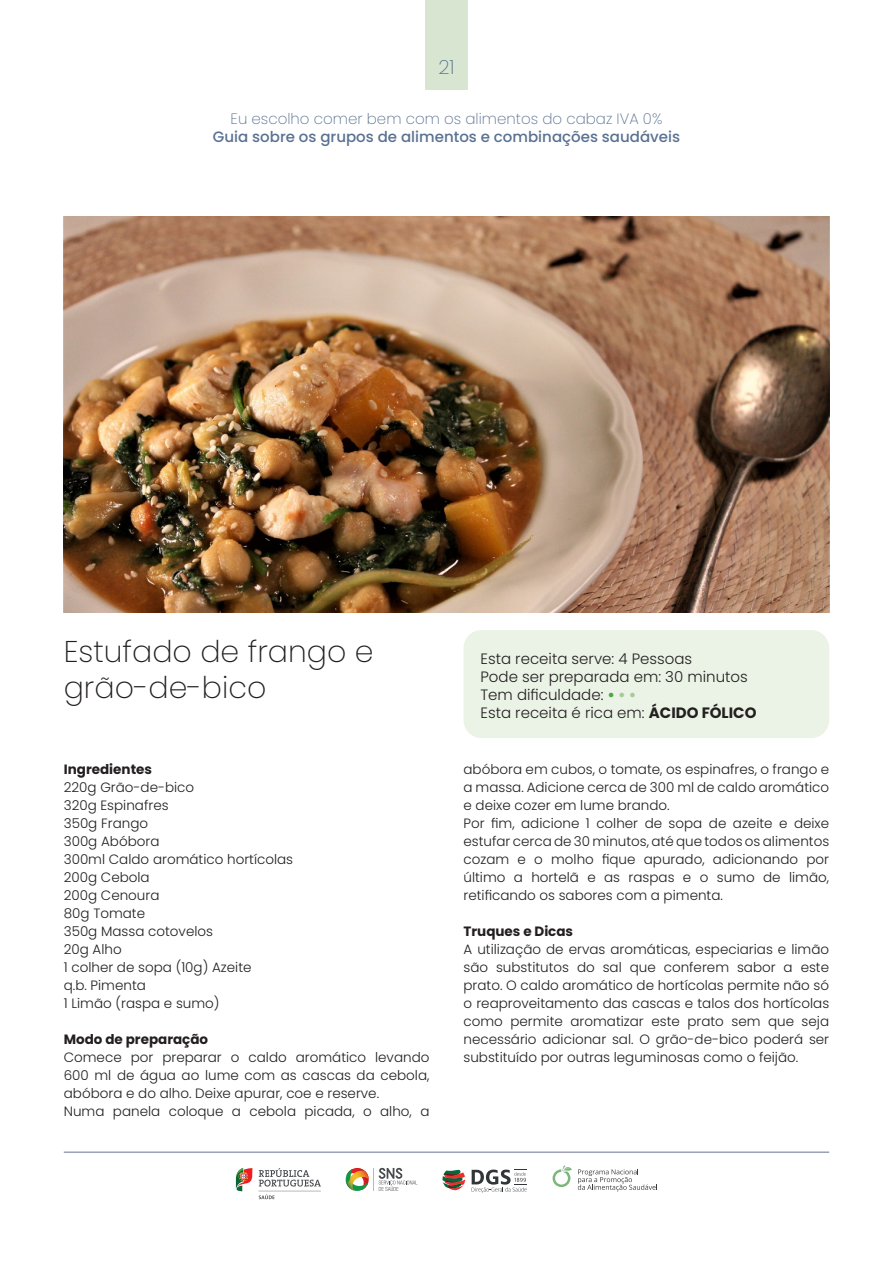
<style>
.page{position:relative;width:893px;height:1263px;background:#fff}
.page>*{position:absolute;margin:0;border:0;box-sizing:border-box;transform-origin:0 0}
.t1{font:200 30px/36px "Poppins";color:#231f20}
.t2{font:200 19.5px "Poppins";color:#597191}
.t3{font:300 15px "Poppins";color:#231f20}
.t4{font:500 15px "Poppins";color:#597191}
.t5{font:200 15px "Poppins";color:#597191}
.t6{font:300 13.5px/18px "Poppins";color:#231f20;text-align:justify}
.t7{font:700 13.5px "Poppins";color:#231f20}
.s1{font-weight:700;color:#50a445}
.s2{font-weight:700;color:#a7ca97}
.s3{font-weight:700}
</style>
<div class="page">
<div style="left:425px;top:0;width:43px;height:90px;background:#d8e6d1"></div>
<svg style="left:553px;top:1165px;width:19px;height:22px"></svg>
<svg style="left:578px;top:1169px;width:79px;height:22px"></svg>
<svg style="left:236px;top:1168px;width:16px;height:23px"></svg>
<svg style="left:259px;top:1168px;width:62px;height:31px"></svg>
<svg style="left:346px;top:1168px;width:72px;height:23px"></svg>
<svg style="left:443px;top:1169px;width:22px;height:21px"></svg>
<svg style="left:472px;top:1169px;width:55px;height:24px"></svg>
<div style="left:463px;top:630px;width:366px;height:108px;background:#ebf3e6;border-radius:18px"></div>
<img style="left:64px;top:216px;width:765px;height:396px">
<hr style="left:64px;top:1152px;width:765px;height:1px;background:#697094">
<h2 class="t2" style="left:438px;top:56px;width:18px">21</h2>
<p class="t5" style="left:231px;top:110px;width:433px">Eu escolho comer bem com os alimentos do cabaz IVA 0%</p>
<p class="t4" style="left:213px;top:128px;width:469px">Guia sobre os grupos de alimentos e combinações saudáveis</p>
<p class="t1" style="left:64px;top:633px;width:311px">Estufado de frango e grão-de-bico</p>
<p class="t7" style="left:64px;top:761px;width:90px">Ingredientes</p>
<p class="t6" style="left:64px;top:778px;width:132px">220g Grão-de-bico</p>
<p class="t6" style="left:64px;top:796px;width:106px">320g Espinafres</p>
<p class="t6" style="left:64px;top:814px;width:86px">350g Frango</p>
<p class="t6" style="left:64px;top:832px;width:97px">300g Abóbora</p>
<p class="t6" style="left:64px;top:850px;width:231px">300ml Caldo aromático hortícolas</p>
<p class="t6" style="left:64px;top:868px;width:87px">200g Cebola</p>
<p class="t6" style="left:64px;top:886px;width:97px">200g Cenoura</p>
<p class="t6" style="left:64px;top:904px;width:83px">80g Tomate</p>
<p class="t6" style="left:64px;top:922px;width:151px">350g Massa cotovelos</p>
<p class="t6" style="left:64px;top:940px;width:59px">20g Alho</p>
<p class="t6" style="left:64px;top:958px;width:189px">1 colher de sopa (10g) Azeite</p>
<p class="t6" style="left:64px;top:976px;width:84px">q.b. Pimenta</p>
<p class="t6" style="left:64px;top:994px;width:157px">1 Limão (raspa e sumo)</p>
<p class="t7" style="left:64px;top:1031px;width:146px">Modo de preparação</p>
<p class="t6" style="left:64px;top:1048px;width:367px">Comece por preparar o caldo aromático levando 600 ml de água ao lume com as cascas da cebola, abóbora e do alho. Deixe apurar, coe e reserve.</p>
<p class="t6" style="left:64px;top:1102px;width:367px">Numa panela coloque a cebola picada, o alho, a</p>
<p class="t3" style="left:480px;top:650px;width:213px">Esta receita serve: 4 Pessoas</p>
<p class="t3" style="left:480px;top:668px;width:269px">Pode ser preparada em: 30 minutos</p>
<p class="t3" style="left:480px;top:686px;width:157px">Tem dificuldade: <span class="s1">•</span> <span class="s2">• •</span></p>
<p class="t3" style="left:480px;top:704px;width:277px">Esta receita é rica em: <span class="s3">ÁCIDO FÓLICO</span></p>
<p class="t6" style="left:463px;top:760px;width:367px">abóbora em cubos, o tomate, os espinafres, o frango e a massa. Adicione cerca de 300 ml de caldo aromático e deixe cozer em lume brando.</p>
<p class="t6" style="left:463px;top:814px;width:367px">Por fim, adicione 1 colher de sopa de azeite e deixe estufar cerca de 30 minutos, até que todos os alimentos cozam e o molho fique apurado, adicionando por último a hortelã e as raspas e o sumo de limão, retificando os sabores com a pimenta.</p>
<p class="t7" style="left:463px;top:923px;width:111px">Truques e Dicas</p>
<p class="t6" style="left:463px;top:940px;width:367px">A utilização de ervas aromáticas, especiarias e limão são substitutos do sal que conferem sabor a este prato. O caldo aromático de hortícolas permite não só o reaproveitamento das cascas e talos dos hortícolas como permite aromatizar este prato sem que seja necessário adicionar sal. O grão-de-bico poderá ser substituído por outras leguminosas como o feijão.</p>
</div>
